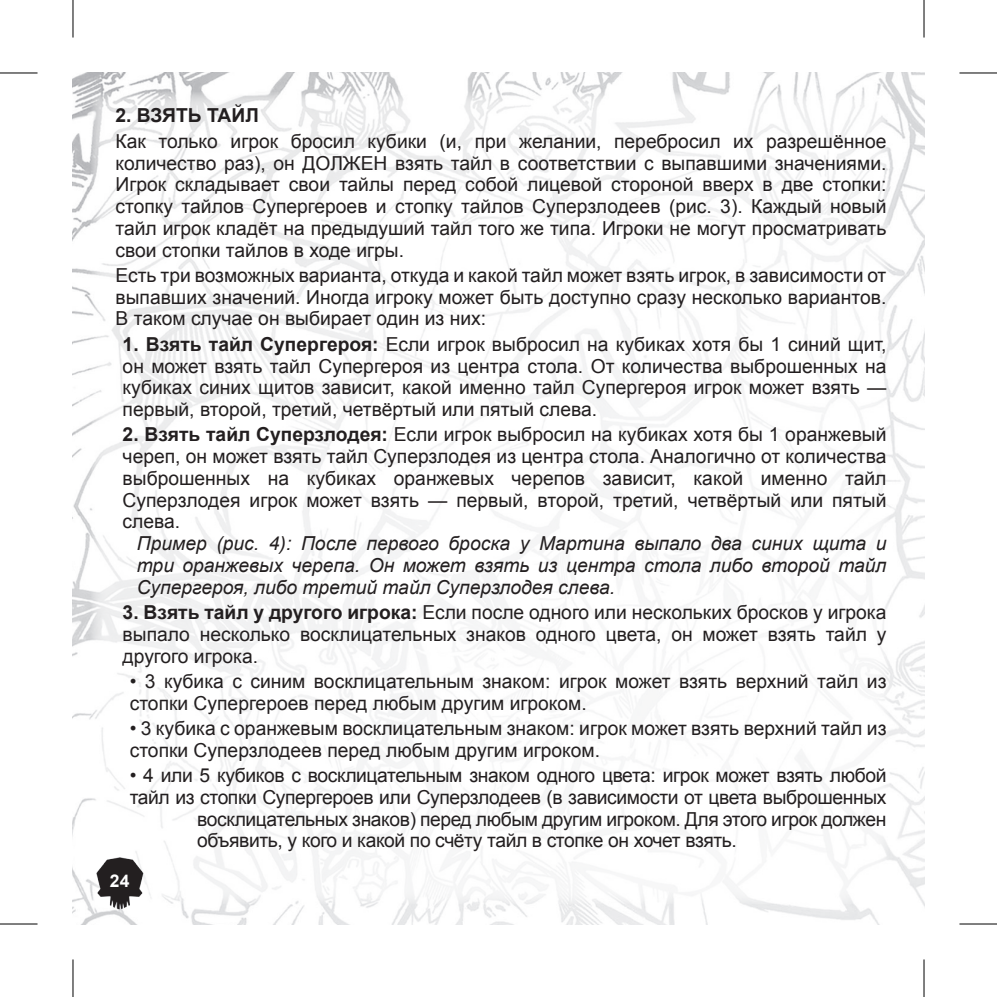
<style>
.page{position:relative;width:997px;height:997px;background:#fff}
.page>*{position:absolute;margin:0;border:0;box-sizing:border-box;transform-origin:0 0}
.t1{font:19.25px/21.8px "Arial";color:#231f20;text-align:justify}
.t2{font:19.25px "Arial";letter-spacing:-.02em;color:#231f20}
.t3{font:italic 19.25px/21.8px "Arial";color:#231f20;text-align:justify}
.t4{font:700 19.25px "Arial";color:#231f20}
.t5{font:700 17.5px "Arial";color:#fff}
.s1{font-weight:700}
</style>
<div class="page">
<img style="left:73px;top:73px;width:850px;height:850px">
<div style="left:91px;top:93px;width:797px;height:811px;background:#fff"></div>
<img style="left:84px;top:848px;width:71px;height:71px">
<hr style="left:0;top:73px;width:38px;height:1px;background:#000">
<hr style="left:959px;top:73px;width:37px;height:1px;background:#000">
<hr style="left:0;top:923px;width:38px;height:1px;background:#000">
<hr style="left:959px;top:923px;width:37px;height:1px;background:#000">
<hr style="left:73px;top:0;width:1px;height:38px;background:#000">
<hr style="left:73px;top:959px;width:1px;height:37px;background:#000">
<hr style="left:923px;top:0;width:1px;height:38px;background:#000">
<hr style="left:923px;top:959px;width:1px;height:37px;background:#000">
<p class="t4" style="left:115px;top:103px;width:145px">2. ВЗЯТЬ ТАЙЛ</p>
<p class="t1" style="left:115px;top:130px;width:772px">Как только игрок бросил кубики (и, при желании, перебросил их разрешённое количество раз), он ДОЛЖЕН взять тайл в соответствии с выпавшими значениями.<br>Игрок складывает свои тайлы перед собой лицевой стороной вверх в две стопки: стопку тайлов Супергероев и стопку тайлов Суперзлодеев (рис. 3). Каждый новый тайл игрок кладёт на предыдуший тайл того же типа. Игроки не могут просматривать свои стопки тайлов в ходе игры.</p>
<p class="t1" style="left:115px;top:264px;width:772px">Есть три возможных варианта, откуда и какой тайл может взять игрок, в зависимости от выпавших значений. Иногда игроку может быть доступно сразу несколько вариантов.<br>В таком случае он выбирает один из них:</p>
<p class="t1" style="left:123px;top:333px;width:765px"><span class="s1">1. Взять тайл Супергероя:</span> Если игрок выбросил на кубиках хотя бы 1 синий щит, он может взять тайл Супергероя из центра стола. От количества выброшенных на кубиках синих щитов зависит, какой именно тайл Супергероя игрок может взять — первый, второй, третий, четвёртый или пятый слева.</p>
<p class="t1" style="left:123px;top:424px;width:765px"><span class="s1">2. Взять тайл Суперзлодея:</span> Если игрок выбросил на кубиках хотя бы 1 оранжевый череп, он может взять тайл Суперзлодея из центра стола. Аналогично от количества выброшенных на кубиках оранжевых черепов зависит, какой именно тайл Суперзлодея игрок может взять — первый, второй, третий, четвёртый или пятый слева.</p>
<p class="t3" style="left:137px;top:532px;width:751px">Пример (рис. 4): После первого броска у Мартина выпало два синих щита и три оранжевых черепа. Он может взять из центра стола либо второй тайл Супергероя, либо третий тайл Суперзлодея слева.</p>
<p class="t1" style="left:123px;top:601px;width:765px"><span class="s1">3. Взять тайл у другого игрока:</span> Если после одного или нескольких бросков у игрока выпало несколько восклицательных знаков одного цвета, он может взять тайл у другого игрока.</p>
<p class="t1" style="left:130px;top:670px;width:758px">• 3 кубика с синим восклицательным знаком: игрок может взять верхний тайл из стопки Супергероев перед любым другим игроком.</p>
<p class="t1" style="left:130px;top:717px;width:758px">• 3 кубика с оранжевым восклицательным знаком: игрок может взять верхний тайл из стопки Суперзлодеев перед любым другим игроком.</p>
<p class="t2" style="left:130px;top:762px;width:758px">• 4 или 5 кубиков с восклицательным знаком одного цвета: игрок может взять любой</p>
<p class="t2" style="left:130px;top:784px;width:758px">тайл из стопки Супергероев или Суперзлодеев (в зависимости от цвета выброшенных</p>
<p class="t2" style="left:197px;top:806px;width:690px">восклицательных знаков) перед любым другим игроком. Для этого игрок должен</p>
<p class="t2" style="left:197px;top:827px;width:541px">объявить, у кого и какой по счёту тайл в стопке он хочет взять.</p>
<p class="t5" style="left:110px;top:869px;width:21px">24</p>
</div>
